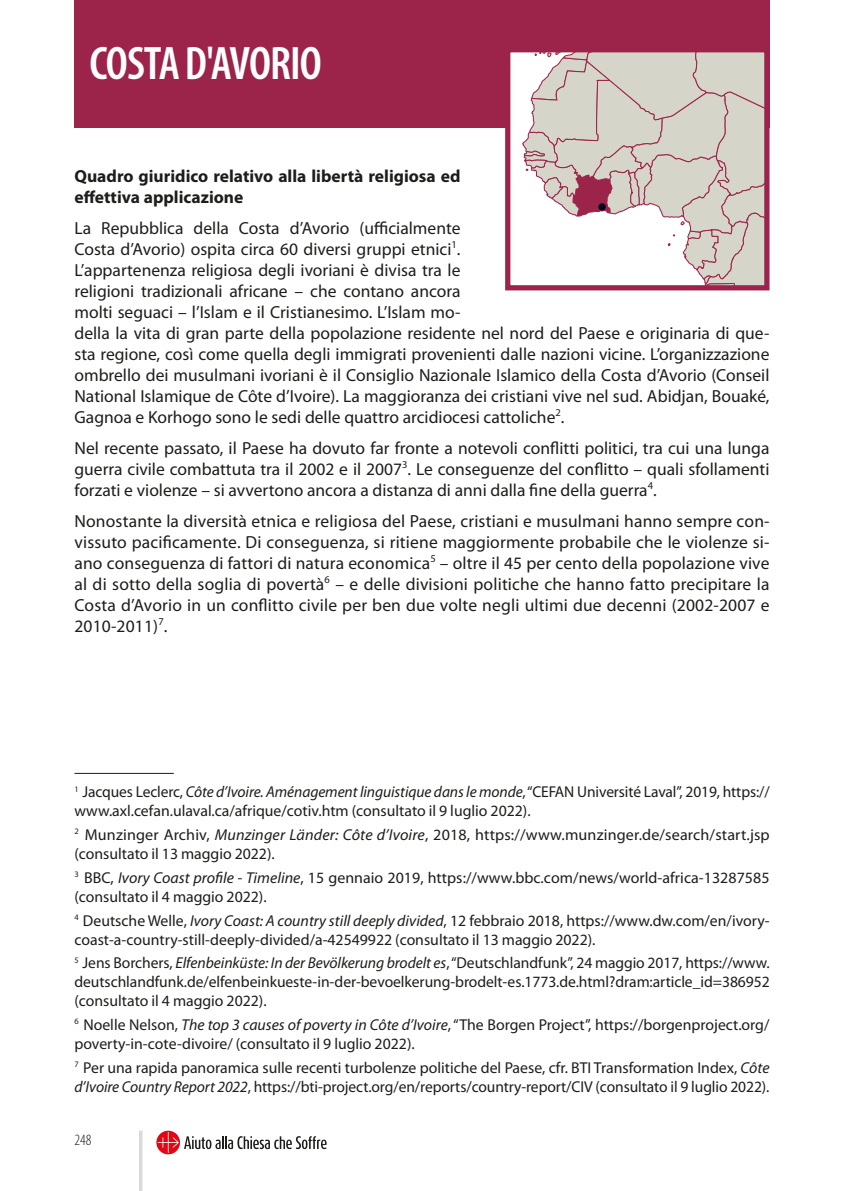
<style>
.page{position:relative;width:844px;height:1191px;background:#fff}
.page>*{position:absolute;margin:0;border:0;box-sizing:border-box;transform-origin:0 0}
.Nota_a_piè_di_pagina{font:600 condensed 47.25px "Myriad Pro";letter-spacing:-.02em;color:#fff}
.Normale{font:17.5px/21px "Myriad Pro";color:#1d1d1b;text-align:justify}
.Normale-2{font:700 17.5px/21px "Myriad Pro";color:#1d1d1b}
.Nota_a_piè_di_pagina-2{font:15.75px/18.9px "Myriad Pro";color:#1d1d1b}
.t1{font:300 condensed 15.75px "Myriad Pro";color:#1d1d1b}
.s1{font-style:italic}
</style>
<div class="page">
<svg style="left:156px;top:1130px;width:24px;height:24px"></svg>
<svg style="left:158px;top:1132px;width:168px;height:21px"></svg>
<hr style="left:139px;top:1130px;width:3px;height:61px;background:#dadada">
<div style="left:74px;top:0;width:695px;height:128px;background:#9c244b"></div>
<hr style="left:74px;top:773px;width:100px;height:1px;background:#1d1d1b">
<svg style="left:511px;top:53px;width:252px;height:231px"></svg>
<div style="left:505px;top:47px;width:264px;height:243px;border:5px solid #9c244b"></div>
<p class="Nota_a_piè_di_pagina" style="left:89px;top:37px;width:234px">COSTA D'AVORIO</p>
<p class="Normale-2" style="left:74px;top:166px;width:387px">Quadro giuridico relativo alla libertà religiosa ed effettiva applicazione</p>
<p class="Normale" style="left:74px;top:218px;width:696px;text-align:left">La Repubblica della Costa d’Avorio (ufficialmente<br>Costa d’Avorio) ospita circa 60 diversi gruppi etnici<sup>1</sup>.<br>L’appartenenza religiosa degli ivoriani è divisa tra le<br>religioni tradizionali africane – che contano ancora<br>molti seguaci – l’Islam e il Cristianesimo. L’Islam mo-<br>della la vita di gran parte della popolazione residente nel nord del Paese e originaria di que&shy;sta regione, così come quella degli immigrati provenienti dalle nazioni vicine. L’organizzazione ombrello dei musulmani ivoriani è il Consiglio Nazionale Islamico della Costa d’Avorio (Conseil National Islamique de Côte d’Ivoire). La maggioranza dei cristiani vive nel sud. Abidjan, Bouaké, Gagnoa e Korhogo sono le sedi delle quattro arcidiocesi cattoliche<sup>2</sup>.</p>
<p class="Normale" style="left:74px;top:438px;width:696px">Nel recente passato, il Paese ha dovuto far fronte a notevoli conflitti politici, tra cui una lunga guerra civile combattuta tra il 2002 e il 2007<sup>3</sup>. Le conseguenze del conflitto – quali sfollamenti forzati e violenze – si avvertono ancora a distanza di anni dalla fine della guerra<sup>4</sup>.</p>
<p class="Normale" style="left:74px;top:511px;width:696px">Nonostante la diversità etnica e religiosa del Paese, cristiani e musulmani hanno sempre con&shy;vissuto pacificamente. Di conseguenza, si ritiene maggiormente probabile che le violenze si&shy;ano conseguenza di fattori di natura economica<sup>5</sup> – oltre il 45 per cento della popolazione vive al di sotto della soglia di povertà<sup>6</sup> – e delle divisioni politiche che hanno fatto precipitare la Costa d’Avorio in un conflitto civile per ben due volte negli ultimi due decenni (2002-2007 e 2010-2011)<sup>7</sup>.</p>
<p class="Nota_a_piè_di_pagina-2" style="left:74px;top:783px;width:696px"><sup>1</sup> Jacques Leclerc, <span class="s1">Côte d’Ivoire. Aménagement linguistique dans le monde</span>, “CEFAN Université Laval”, 2019, https:// www.axl.cefan.ulaval.ca/afrique/cotiv.htm (consultato il 9 luglio 2022).</p>
<p class="Nota_a_piè_di_pagina-2" style="left:74px;top:825px;width:696px"><sup>2</sup> Munzinger Archiv, <span class="s1">Munzinger Länder: Côte d’Ivoire</span>, 2018, https://www.munzinger.de/search/start.jsp (consultato il 13 maggio 2022).</p>
<p class="Nota_a_piè_di_pagina-2" style="left:74px;top:868px;width:696px"><sup>3</sup> BBC, <span class="s1">Ivory Coast profile - Timeline</span>, 15 gennaio 2019, https://www.bbc.com/news/world-africa-13287585 (consultato il 4 maggio 2022).</p>
<p class="Nota_a_piè_di_pagina-2" style="left:74px;top:911px;width:696px"><sup>4</sup> Deutsche Welle, <span class="s1">Ivory Coast: A country still deeply divided</span>, 12 febbraio 2018, https://www.dw.com/en/ivory&shy;coast-a-country-still-deeply-divided/a-42549922 (consultato il 13 maggio 2022).</p>
<p class="Nota_a_piè_di_pagina-2" style="left:74px;top:954px;width:696px;text-align:justify"><sup>5</sup> Jens Borchers, <span class="s1">Elfenbeinküste: In der Bevölkerung brodelt es</span>, “Deutschlandfunk”, 24 maggio 2017, https://www. deutschlandfunk.de/elfenbeinkueste-in-der-bevoelkerung-brodelt-es.1773.de.html?dram:article_id=386952 (consultato il 4 maggio 2022).</p>
<p class="Nota_a_piè_di_pagina-2" style="left:74px;top:1015px;width:696px"><sup>6</sup> Noelle Nelson, <span class="s1">The top 3 causes of poverty in Côte d’Ivoire</span>, “The Borgen Project”, https://borgenproject.org/ poverty-in-cote-divoire/ (consultato il 9 luglio 2022).</p>
<p class="Nota_a_piè_di_pagina-2" style="left:74px;top:1058px;width:696px"><sup>7</sup> Per una rapida panoramica sulle recenti turbolenze politiche del Paese, cfr. BTI Transformation Index, <span class="s1">Côte d’Ivoire Country Report 2022</span>, https://bti-project.org/en/reports/country-report/CIV (consultato il 9 luglio 2022).</p>
<p class="t1" style="left:74px;top:1131px;width:19px">248</p>
</div>
